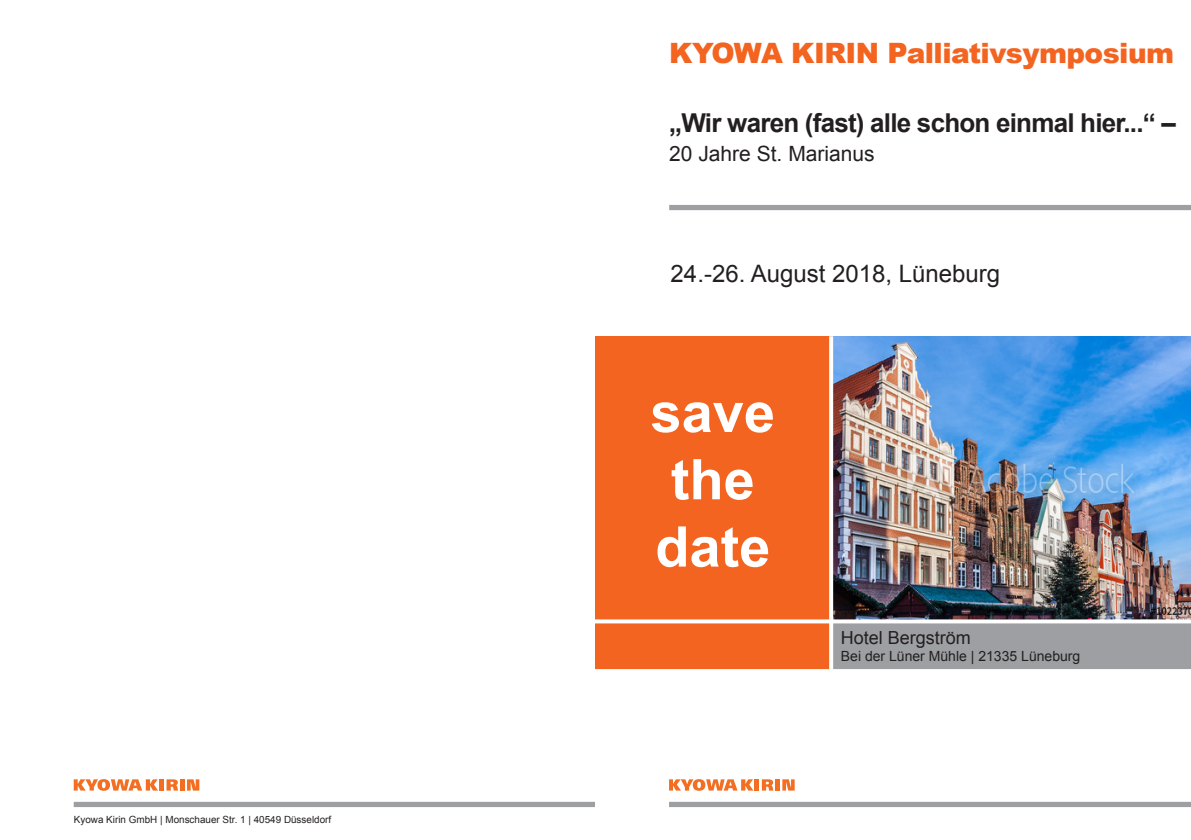
<style>
.page{position:relative;width:1191px;height:840px;background:#fff}
.page>*{position:absolute;margin:0;border:0;box-sizing:border-box;transform-origin:0 0}
.t1{font:700 56px/67.2px "Arial";color:#fff}
.t2{font:900 28px "Arial";letter-spacing:-.02em;color:#f36421}
.t3{font:700 26px "Arial";letter-spacing:-.03em;color:#231f20}
.t4{font:24px "Arial";color:#231f20}
.t5{font:21px "Arial";color:#231f20}
.t6{font:18px "Arial";color:#231f20}
.t7{font:14px "Arial";color:#231f20}
.t8{font:9.8px "Arial";color:#231f20}
</style>
<div class="page">
<div style="left:833px;top:618px;width:358px;height:52px;background:#9d9fa2"></div>
<img style="left:833px;top:336px;width:358px;height:283px">
<div style="left:595px;top:336px;width:235px;height:334px;background:#f36421"></div>
<div style="left:669px;top:801px;width:522px;height:5px;background:#9d9fa2"></div>
<div style="left:74px;top:801px;width:521px;height:5px;background:#9d9fa2"></div>
<svg style="left:669px;top:779px;width:84px;height:11px"></svg>
<div style="left:754px;top:778px;width:5px;height:12px;background:#f36e21"></div>
<svg style="left:762px;top:779px;width:11px;height:11px"></svg>
<hr style="left:775px;top:778px;width:4px;height:12px;background:#f36e21">
<svg style="left:782px;top:779px;width:12px;height:11px"></svg>
<svg style="left:74px;top:779px;width:84px;height:11px"></svg>
<div style="left:159px;top:778px;width:5px;height:12px;background:#f36e21"></div>
<svg style="left:166px;top:779px;width:12px;height:11px"></svg>
<hr style="left:180px;top:778px;width:4px;height:12px;background:#f36e21">
<svg style="left:187px;top:779px;width:12px;height:11px"></svg>
<div style="left:669px;top:205px;width:522px;height:5px;background:#9d9fa2"></div>
<svg style="left:595px;top:619px;width:596px;height:4px;fill:#fff"></svg>
<svg style="left:595px;top:668px;width:596px;height:2px"></svg>
<svg style="left:829px;top:336px;width:4px;height:334px"></svg>
<p class="t8" style="left:74px;top:812px;width:259px">Kyowa Kirin GmbH | Monschauer Str. 1 | 40549 Düsseldorf</p>
<h2 class="t2" style="left:669px;top:32px;width:506px">KYOWA KIRIN Palliativsymposium</h2>
<h3 class="t3" style="left:669px;top:105px;width:508px">„Wir waren (fast) alle schon einmal hier...“ –</h3>
<h3 class="t5" style="left:669px;top:140px;width:207px">20 Jahre St. Marianus</h3>
<h3 class="t4" style="left:670px;top:258px;width:331px">24.-26. August 2018, Lüneburg</h3>
<h1 class="t1" style="left:650px;top:380px;width:126px">save the date</h1>
<h3 class="t6" style="left:841px;top:625px;width:132px">Hotel Bergström</h3>
<h3 class="t7" style="left:841px;top:646px;width:241px">Bei der Lüner Mühle | 21335 Lüneburg</h3>
</div>
